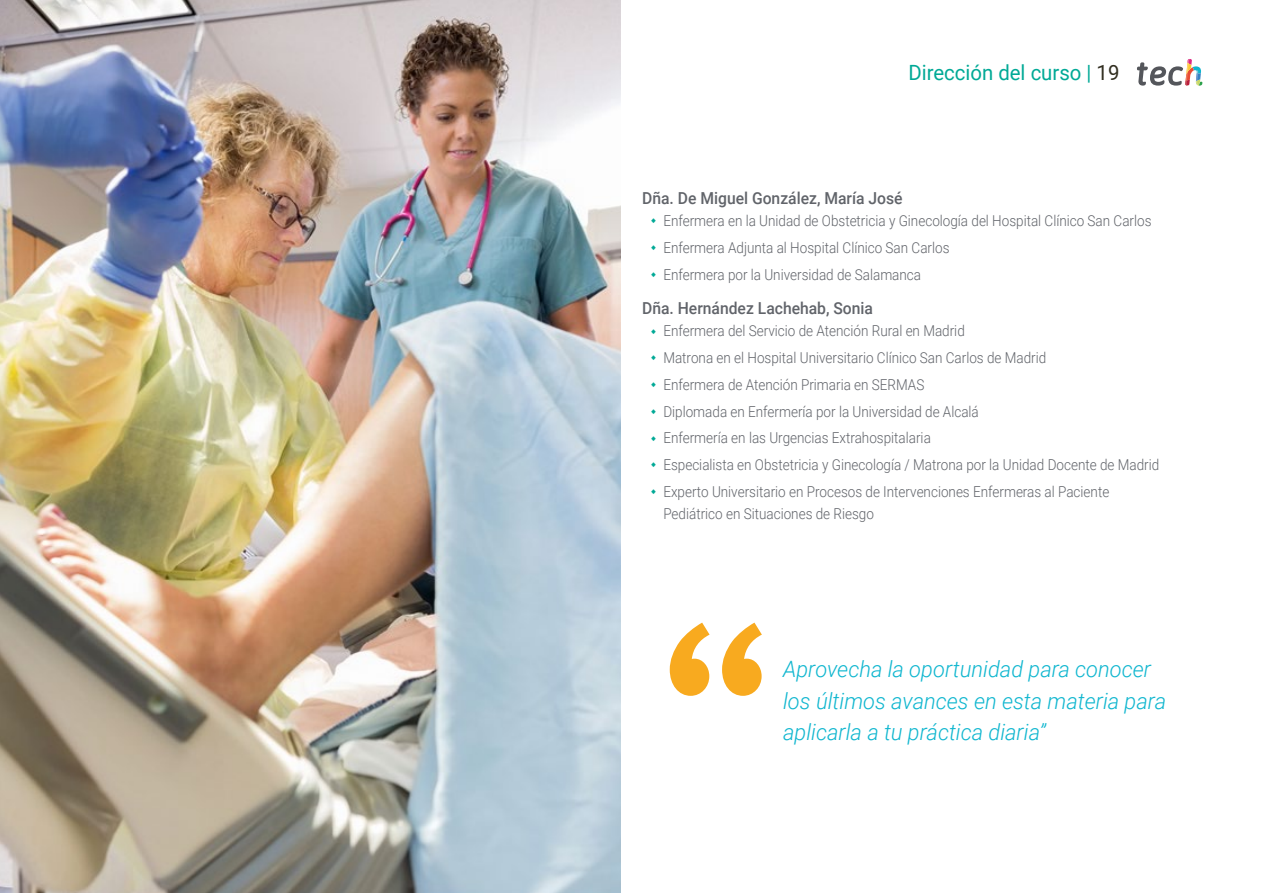
<style>
.page{position:relative;width:1263px;height:893px;background:#fff}
.page>*{position:absolute;margin:0;border:0;box-sizing:border-box;transform-origin:0 0}
.t1{font:italic 300 22.5px/31.5px "Roboto";color:#0fb6cf}
.t2{font:21px "Roboto";color:#00a996}
.t3{font:500 16.5px "Roboto";color:#61646a;scale:.95 1}
.t4{font:300 15px/26.7px "Roboto";color:#61646a;scale:.9 1}
.s1{color:#312e20}
</style>
<div class="page">
<img style="left:0;top:0;width:621px;height:893px">
<svg style="left:670px;top:623px;width:92px;height:73px"></svg>
<svg style="left:1137px;top:59px;width:65px;height:27px"></svg>
<h2 class="t2" style="left:908px;top:57px;width:213px">Dirección del curso | <span class="s1">19</span></h2>
<p class="t3" style="left:642px;top:186px;width:276px">Dña. De Miguel González, María José</p>
<p class="t4" style="left:663px;top:207px;width:544px">Enfermera en la Unidad de Obstetricia y Ginecología del Hospital Clínico San Carlos<br>Enfermera Adjunta al Hospital Clínico San Carlos<br>Enfermera por la Universidad de Salamanca</p>
<p class="t3" style="left:642px;top:296px;width:245px">Dña. Hernández Lachehab, Sonia</p>
<p class="t4" style="left:663px;top:317px;width:552px">Enfermera del Servicio de Atención Rural en Madrid<br>Matrona en el Hospital Universitario Clínico San Carlos de Madrid<br>Enfermera de Atención Primaria en SERMAS<br>Diplomada en Enfermería por la Universidad de Alcalá<br>Enfermería en las Urgencias Extrahospitalaria<br>Especialista en Obstetricia y Ginecología / Matrona por la Unidad Docente de Madrid Experto Universitario en Procesos de Intervenciones Enfermeras al Paciente</p>
<p class="t4" style="left:663px;top:500px;width:235px">Pediátrico en Situaciones de Riesgo</p>
<h1 class="t1" style="left:783px;top:652px;width:384px">Aprovecha la oportunidad para conocer los últimos avances en esta materia para aplicarla a tu práctica diaria”</h1>
</div>
